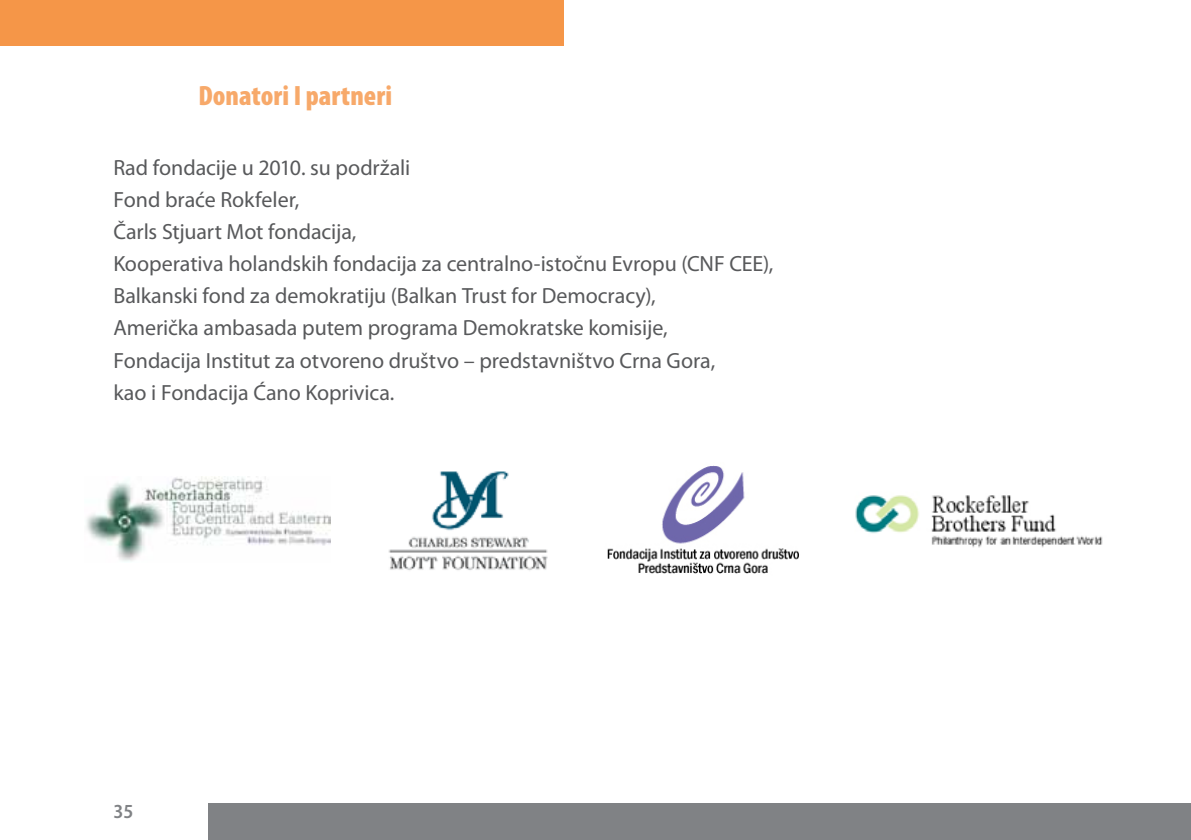
<style>
.page{position:relative;width:1191px;height:840px;background:#fff}
.page>*{position:absolute;margin:0;border:0;box-sizing:border-box;transform-origin:0 0}
.t1{font:900 condensed 28px "Myriad Pro";letter-spacing:.005em;color:#f7a96a}
.t2{font:22px/32px "Myriad Pro";letter-spacing:-.005em;color:#58595b}
.t3{font:600 semi-condensed 20px "Myriad Pro";color:#808285}
</style>
<div class="page">
<div style="left:0;top:0;width:563px;height:45px;background:#f59648"></div>
<div style="left:208px;top:802px;width:983px;height:37px;background:#808285"></div>
<img style="left:86px;top:476px;width:244px;height:86px">
<img style="left:388px;top:471px;width:160px;height:100px">
<img style="left:607px;top:465px;width:192px;height:109px">
<img style="left:855px;top:495px;width:248px;height:52px">
<p class="t1" style="left:198px;top:80px;width:195px">Donatori I partneri</p>
<p class="t2" style="left:113px;top:151px;width:661px">Rad fondacije u 2010. su podržali<br>Fond braće Rokfeler,<br>Čarls Stjuart Mot fondacija,<br>Kooperativa holandskih fondacija za centralno-istočnu Evropu (CNF CEE), Balkanski fond za demokratiju (Balkan Trust for Democracy),<br>Američka ambasada putem programa Demokratske komisije,<br>Fondacija Institut za otvoreno društvo – predstavništvo Crna Gora,<br>kao i Fondacija Ćano Koprivica.</p>
<p class="t3" style="left:113px;top:800px;width:21px">35</p>
</div>
